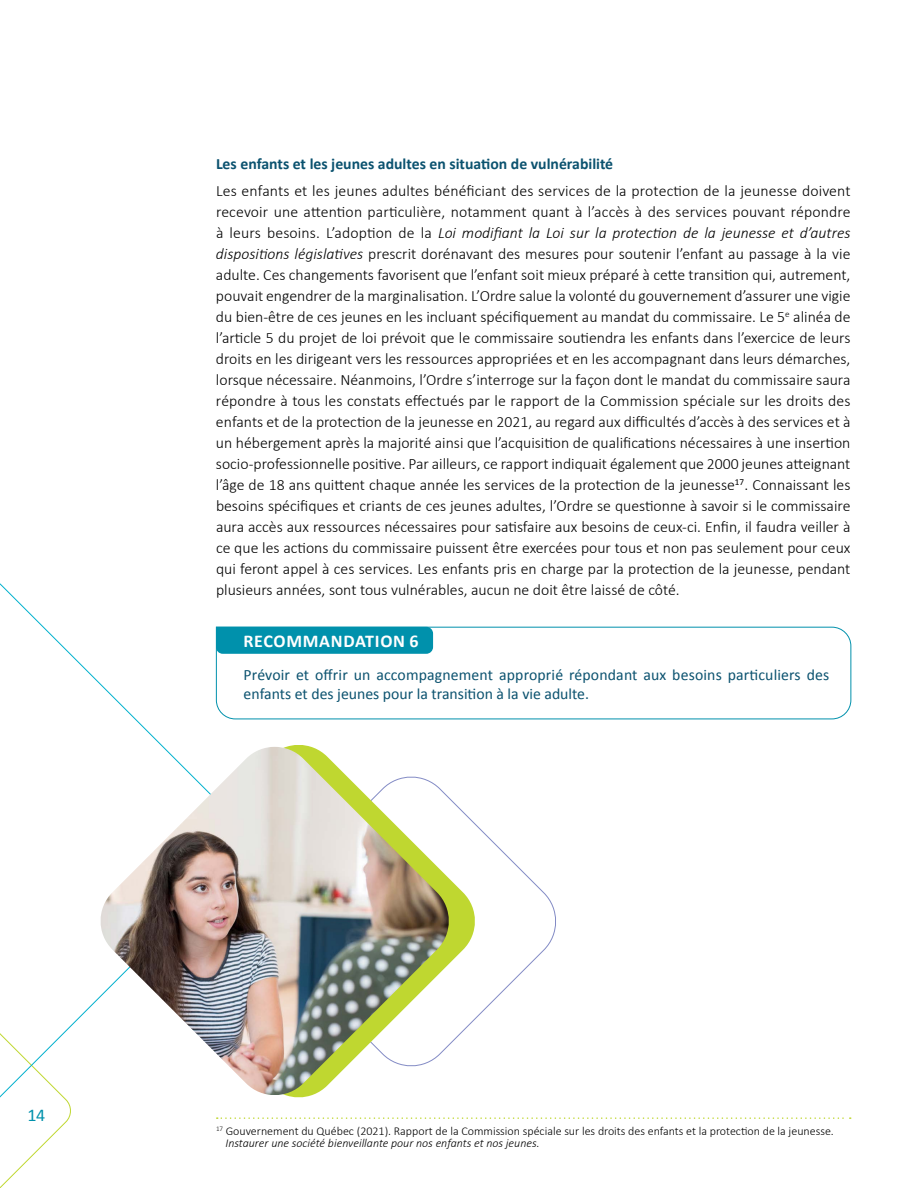
<style>
.page{position:relative;width:918px;height:1188px;background:#fff}
.page>*{position:absolute;margin:0;border:0;box-sizing:border-box;transform-origin:0 0}
.t1{font:700 18px "Calibri";letter-spacing:.04em;color:#fff}
.t2{font:18px "Calibri";color:#0091ac}
.t3{font:300 15.75px/21px "Calibri";color:#000;text-align:justify}
.t4{font:15.75px/18.8px "Calibri";letter-spacing:.01em;color:#0b526f}
.t5{font:700 15.75px "Calibri";color:#0b526f}
.t6{font:300 12px/12.3px "Calibri";color:#000}
.s1{font-style:italic}
</style>
<div class="page">
<svg style="left:0;top:1128px;width:61px;height:60px"></svg>
<svg style="left:244px;top:627px;width:607px;height:92px"></svg>
<div style="left:244px;top:627px;width:189px;height:27px;background:#0091ac"></div>
<svg style="left:244px;top:1117px;width:607px;height:2px"></svg>
<svg style="left:0;top:583px;width:244px;height:545px"></svg>
<svg style="left:479px;top:827px;width:77px;height:189px"></svg>
<svg style="left:119px;top:741px;width:360px;height:360px"></svg>
<img style="left:97px;top:747px;width:356px;height:349px">
<p class="t2" style="left:27px;top:1102px;width:19px">14</p>
<p class="t5" style="left:216px;top:153px;width:399px">Les enfants et les jeunes adultes en situation de vulnérabilité</p>
<p class="t3" style="left:216px;top:180px;width:636px">Les enfants et les jeunes adultes bénéficiant des services de la protection de la jeunesse doivent recevoir une attention particulière, notamment quant à l’accès à des services pouvant répondre à leurs besoins. L’adoption de la <span class="s1">Loi modifiant la Loi sur la protection de la jeunesse et d’autres dispositions législatives</span> prescrit dorénavant des mesures pour soutenir l’enfant au passage à la vie adulte. Ces changements favorisent que l’enfant soit mieux préparé à cette transition qui, autrement, pouvait engendrer de la marginalisation. L’Ordre salue la volonté du gouvernement d’assurer une vigie du bien-être de ces jeunes en les incluant spécifiquement au mandat du commissaire. Le 5<sup>e</sup> alinéa de l’article 5 du projet de loi prévoit que le commissaire soutiendra les enfants dans l’exercice de leurs droits en les dirigeant vers les ressources appropriées et en les accompagnant dans leurs démarches, lorsque nécessaire. Néanmoins, l’Ordre s’interroge sur la façon dont le mandat du commissaire saura répondre à tous les constats effectués par le rapport de la Commission spéciale sur les droits des enfants et de la protection de la jeunesse en 2021, au regard aux difficultés d’accès à des services et à un hébergement après la majorité ainsi que l’acquisition de qualifications nécessaires à une insertion socio-professionnelle positive. Par ailleurs, ce rapport indiquait également que 2000 jeunes atteignant l’âge de 18 ans quittent chaque année les services de la protection de la jeunesse<sup>17</sup>. Connaissant les besoins spécifiques et criants de ces jeunes adultes, l’Ordre se questionne à savoir si le commissaire aura accès aux ressources nécessaires pour satisfaire aux besoins de ceux-ci. Enfin, il faudra veiller à ce que les actions du commissaire puissent être exercées pour tous et non pas seulement pour ceux qui feront appel à ces services. Les enfants pris en charge par la protection de la jeunesse, pendant plusieurs années, sont tous vulnérables, aucun ne doit être laissé de côté.</p>
<p class="t1" style="left:243px;top:628px;width:177px">RECOMMANDATION 6</p>
<p class="t4" style="left:244px;top:665px;width:587px">Prévoir et offrir un accompagnement approprié répondant aux besoins particuliers des enfants et des jeunes pour la transition à la vie adulte.</p>
<p class="t6" style="left:225px;top:1125px;width:610px;text-indent:-9px"><sup>17</sup> Gouvernement du Québec (2021). Rapport de la Commission spéciale sur les droits des enfants et la protection de la jeunesse.<br><span class="s1">Instaurer une société bienveillante pour nos enfants et nos jeunes.</span></p>
</div>
